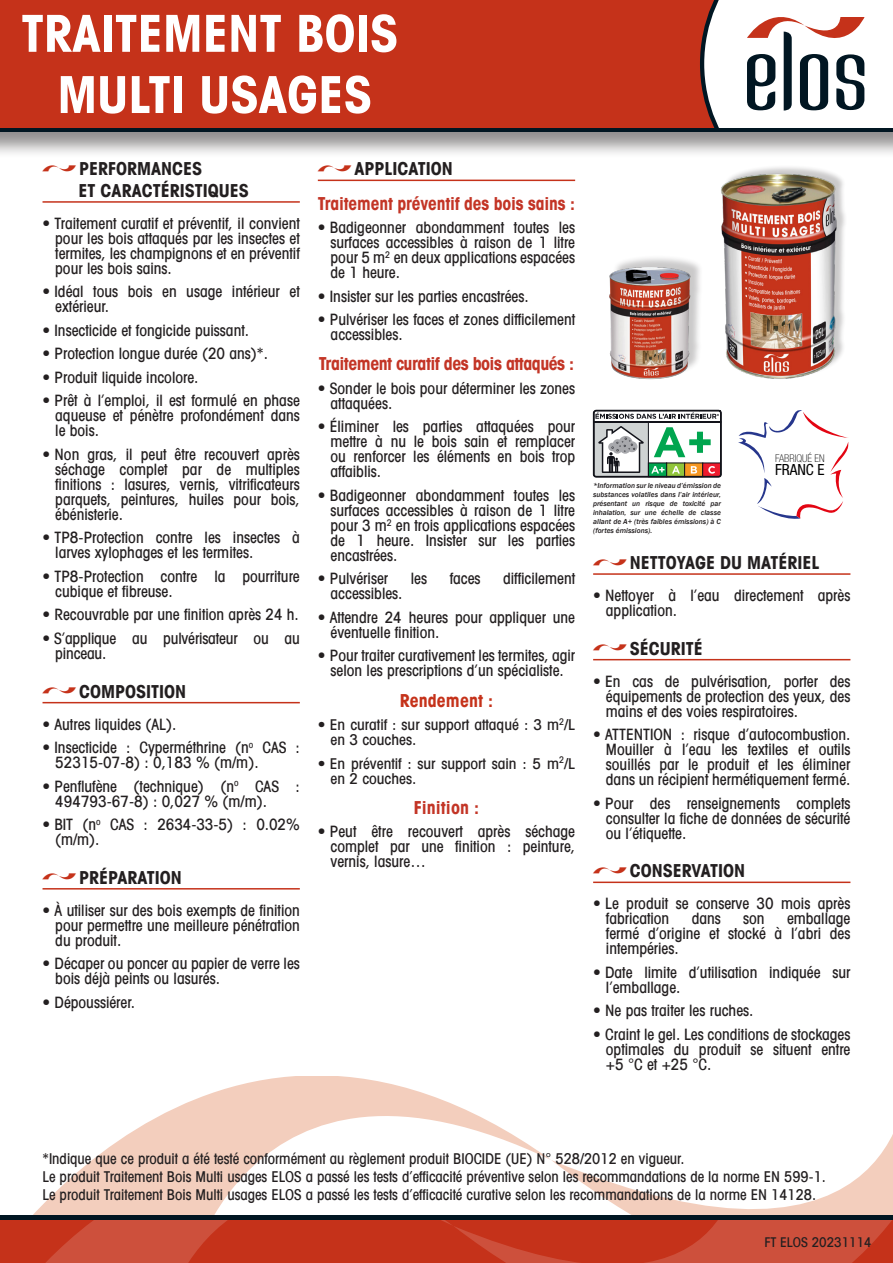
<style>
.page{position:relative;width:893px;height:1263px;background:#fff}
.page>*{position:absolute;margin:0;border:0;box-sizing:border-box;transform-origin:0 0}
.t1{font:700 condensed 51px/61.2px "Avant Garde";color:#fff;text-align:center}
.t2{font:700 condensed 18px/21.6px "Avant Garde";color:#231f20}
.t3{font:700 condensed 18px "Avant Garde";letter-spacing:-.01em;color:#c33526}
.t4{font:700 condensed 18px "Avant Garde";letter-spacing:-.03em;color:#c33526}
.t5{font:700 condensed 18px "Avant Garde";color:#c5321a}
.t6{font:500 condensed 15.75px/15px "Avant Garde";color:#231f20}
.t7{font:condensed 15.45px "Helvetica Neue LT Std";color:#000}
.t8{font:500 condensed 15px/15px "Avant Garde";color:#231f20}
.t9{font:500 condensed 13.5px "Avant Garde";color:#231f20}
.t10{font:100 condensed 10.65px "Helvetica Neue LT Std";color:#000}
.t11{font:italic 500 7.5px/9px "Franklin Gothic";color:#231f20;text-align:justify}
</style>
<div class="page">
<div style="left:0;top:0;width:893px;height:159px;background:#231f20;opacity:.5"></div>
<div style="left:0;top:0;width:893px;height:132px;background:#011622"></div>
<div style="left:0;top:0;width:893px;height:128px;background:#c5321a"></div>
<svg style="left:33px;top:1076px;width:860px;height:139px"></svg>
<div style="left:0;top:1215px;width:893px;height:5px;background:#011622"></div>
<svg style="left:0;top:1220px;width:893px;height:43px;background:#c83d27"></svg>
<svg style="left:700px;top:0;width:193px;height:128px;background:#d3cdcd"></svg>
<hr style="left:43px;top:201px;width:257px;height:2px;background:#c5321a">
<hr style="left:43px;top:702px;width:257px;height:1px;background:#c5321a">
<hr style="left:43px;top:888px;width:257px;height:1px;background:#c5321a">
<hr style="left:318px;top:180px;width:257px;height:1px;background:#c5321a">
<hr style="left:593px;top:573px;width:257px;height:2px;background:#c5321a">
<hr style="left:593px;top:659px;width:257px;height:1px;background:#c5321a">
<hr style="left:593px;top:881px;width:257px;height:2px;background:#c5321a">
<img style="left:688px;top:148px;width:183px;height:231px">
<img style="left:609px;top:255px;width:96px;height:125px">
<svg style="left:738px;top:410px;width:111px;height:109px"></svg>
<svg style="left:593px;top:410px;width:128px;height:67px"></svg>
<h1 class="t1" style="left:21px;top:2px;width:378px">TRAITEMENT BOIS<br>MULTI USAGES</h1>
<p class="t2" style="left:79px;top:158px;width:172px">PERFORMANCES<br>ET CARACTÉRISTIQUES</p>
<p class="t6" style="left:55px;top:215px;width:246px;text-align:justify;text-indent:-13px">• Traitement curatif et préventif, il convient pour les bois attaqués par les insectes et termites, les champignons et en préventif pour les bois sains.</p>
<p class="t6" style="left:55px;top:284px;width:246px;text-indent:-13px">• Idéal tous bois en usage intérieur et extérieur.</p>
<p class="t6" style="left:43px;top:322px;width:208px">• Insecticide et fongicide puissant.</p>
<p class="t6" style="left:43px;top:346px;width:227px">• Protection longue durée (20 ans)*.</p>
<p class="t6" style="left:43px;top:369px;width:158px">• Produit liquide incolore.</p>
<p class="t6" style="left:55px;top:393px;width:246px;text-align:justify;text-indent:-13px">• Prêt à l’emploi, il est formulé en phase aqueuse et pénètre profondément dans le bois.</p>
<p class="t6" style="left:55px;top:446px;width:246px;text-align:justify;text-indent:-13px">• Non gras, il peut être recouvert après séchage complet par de multiples finitions : lasures, vernis, vitrificateurs parquets, peintures, huiles pour bois, ébénisterie.</p>
<p class="t6" style="left:55px;top:530px;width:246px;text-indent:-13px">• TP8-Protection contre les insectes à larves xylophages et les termites.</p>
<p class="t6" style="left:55px;top:568px;width:246px;text-indent:-13px">• TP8-Protection contre la pourriture cubique et fibreuse.</p>
<p class="t6" style="left:43px;top:607px;width:258px">• Recouvrable par une finition après 24 h.</p>
<p class="t6" style="left:55px;top:630px;width:246px;text-indent:-13px">• S’applique au pulvérisateur ou au pinceau.</p>
<p class="t2" style="left:79px;top:680px;width:109px">COMPOSITION</p>
<p class="t6" style="left:43px;top:716px;width:135px">• Autres liquides (AL).</p>
<p class="t6" style="left:55px;top:740px;width:246px;text-indent:-13px">• Insecticide : Cyperméthrine (n<sup>o</sup> CAS :<br>52315-07-8) : 0,183 % (m/m).</p>
<p class="t6" style="left:55px;top:778px;width:246px;text-indent:-13px">• Penflufène (technique) (n<sup>o</sup> CAS :<br>494793-67-8) : 0,027 % (m/m).</p>
<p class="t6" style="left:55px;top:817px;width:246px;text-indent:-13px">• BIT (n<sup>o</sup> CAS : 2634-33-5) : 0.02% (m/m).</p>
<p class="t2" style="left:79px;top:866px;width:104px">PRÉPARATION</p>
<p class="t6" style="left:55px;top:902px;width:246px;text-align:justify;text-indent:-13px">• À utiliser sur des bois exempts de finition pour permettre une meilleure pénétration du produit.</p>
<p class="t6" style="left:55px;top:956px;width:246px;text-indent:-13px">• Décaper ou poncer au papier de verre les bois déjà peints ou lasurés.</p>
<p class="t6" style="left:43px;top:994px;width:94px">• Dépoussiérer.</p>
<p class="t2" style="left:354px;top:158px;width:100px">APPLICATION</p>
<p class="t3" style="left:318px;top:192px;width:259px">Traitement préventif des bois sains :</p>
<p class="t6" style="left:331px;top:220px;width:246px;text-align:justify;text-indent:-13px">• Badigeonner abondamment toutes les surfaces accessibles à raison de 1 litre pour 5 m<sup>2</sup> en deux applications espacées de 1 heure.</p>
<p class="t6" style="left:318px;top:288px;width:212px">• Insister sur les parties encastrées.</p>
<p class="t6" style="left:331px;top:312px;width:246px;text-indent:-13px">• Pulvériser les faces et zones difficilement accessibles.</p>
<p class="t4" style="left:319px;top:352px;width:257px">Traitement curatif des bois attaqués :</p>
<p class="t6" style="left:331px;top:380px;width:246px;text-indent:-13px">• Sonder le bois pour déterminer les zones attaquées.</p>
<p class="t6" style="left:331px;top:419px;width:246px;text-align:justify;text-indent:-13px">• Éliminer les parties attaquées pour mettre à nu le bois sain et remplacer ou renforcer les éléments en bois trop affaiblis.</p>
<p class="t6" style="left:331px;top:487px;width:246px;text-align:justify;text-indent:-13px">• Badigeonner abondamment toutes les surfaces accessibles à raison de 1 litre pour 3 m<sup>2</sup> en trois applications espacées de 1 heure. Insister sur les parties encastrées.</p>
<p class="t6" style="left:318px;top:571px;width:72px">• Pulvériser</p>
<p class="t6" style="left:411px;top:571px;width:18px">les</p>
<p class="t6" style="left:450px;top:571px;width:32px">faces</p>
<p class="t6" style="left:503px;top:571px;width:73px">difficilement</p>
<p class="t6" style="left:331px;top:586px;width:74px">accessibles.</p>
<p class="t6" style="left:331px;top:609px;width:246px;text-indent:-13px">• Attendre 24 heures pour appliquer une éventuelle finition.</p>
<p class="t6" style="left:318px;top:648px;width:259px;text-align:center">• Pour traiter curativement les termites, agir selon les prescriptions d’un spécialiste.</p>
<p class="t5" style="left:400px;top:688px;width:95px">Rendement :</p>
<p class="t8" style="left:331px;top:717px;width:246px;text-indent:-13px">• En curatif : sur support attaqué : 3 m<sup>2</sup>/L en 3 couches.</p>
<p class="t8" style="left:331px;top:755px;width:246px;text-indent:-13px">• En préventif : sur support sain : 5 m<sup>2</sup>/L en 2 couches.</p>
<p class="t3" style="left:414px;top:796px;width:67px">Finition :</p>
<p class="t6" style="left:331px;top:824px;width:246px;text-align:justify;text-indent:-13px">• Peut être recouvert après séchage complet par une finition : peinture, vernis, lasure…</p>
<p class="t11" style="left:593px;top:481px;width:129px">*Information sur le niveau d’émission de substances volatiles dans l’air intérieur, présentant un risque de toxicité par inhalation, sur une échelle de classe allant de A+ (très faibles émissions) à C (fortes émissions).</p>
<p class="t10" style="left:775px;top:452px;width:51px">FABRIQUÉ EN</p>
<p class="t7" style="left:775px;top:461px;width:51px">FRANC E</p>
<p class="t2" style="left:630px;top:551px;width:191px">NETTOYAGE DU MATÉRIEL</p>
<p class="t6" style="left:606px;top:588px;width:246px;text-indent:-13px">• Nettoyer à l’eau directement après application.</p>
<p class="t2" style="left:630px;top:637px;width:75px">SÉCURITÉ</p>
<p class="t6" style="left:606px;top:673px;width:246px;text-align:justify;text-indent:-13px">• En cas de pulvérisation, porter des équipements de protection des yeux, des mains et des voies respiratoires.</p>
<p class="t6" style="left:606px;top:727px;width:246px;text-align:justify;text-indent:-13px">• ATTENTION : risque d’autocombustion.<br>Mouiller à l’eau les textiles et outils souillés par le produit et les éliminer dans un récipient hermétiquement fermé.</p>
<p class="t6" style="left:606px;top:795px;width:246px;text-align:justify;text-indent:-13px">• Pour des renseignements complets consulter la fiche de données de sécurité ou l’étiquette.</p>
<p class="t2" style="left:630px;top:860px;width:117px">CONSERVATION</p>
<p class="t6" style="left:606px;top:896px;width:246px;text-indent:-13px">• Le produit se conserve 30 mois après fabrication</p>
<p class="t6" style="left:606px;top:911px;width:246px;text-align:justify;text-indent:181px">emballage fermé d’origine et stocké à l’abri des intempéries.</p>
<p class="t6" style="left:606px;top:964px;width:246px;text-indent:-13px">• Date limite d’utilisation indiquée sur l’emballage.</p>
<p class="t6" style="left:593px;top:1003px;width:162px">• Ne pas traiter les ruches.</p>
<p class="t6" style="left:606px;top:1026px;width:246px;text-align:justify;text-indent:-13px">• Craint le gel. Les conditions de stockages optimales du produit se situent entre +5 °C et +25 °C.</p>
<p class="t6" style="left:692px;top:911px;width:31px">dans</p>
<p class="t6" style="left:743px;top:911px;width:23px">son</p>
<p class="t8" style="left:43px;top:1149px;width:785px;line-height:18px">*Indique que ce produit a été testé conformément au règlement produit BIOCIDE (UE) N° 528/2012 en vigueur.<br>Le produit Traitement Bois Multi usages ELOS a passé les tests d’efficacité préventive selon les recommandations de la norme EN 599-1.<br>Le produit Traitement Bois Multi usages ELOS a passé les tests d’efficacité curative selon les recommandations de la norme EN 14128.</p>
<p class="t9" style="left:764px;top:1233px;width:109px">FT ELOS 20231114</p>
</div>
